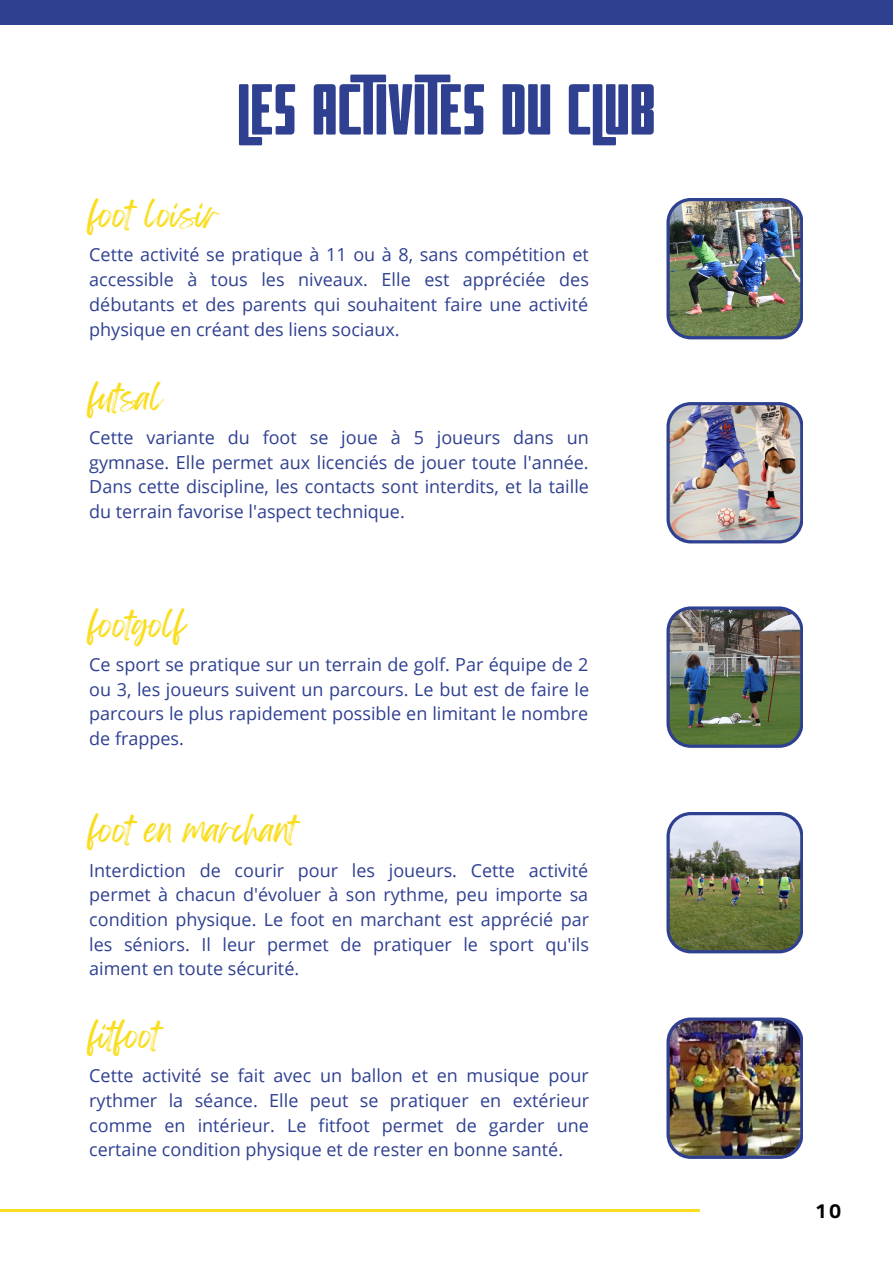
<style>
.page{position:relative;width:893px;height:1264px;background:#fff}
.page>*{position:absolute;margin:0;border:0;box-sizing:border-box;transform-origin:0 0}
.t1{font:60px "B Pimperial";color:#2f4091}
.t2{font:30px "Feeling Passionate";color:#fadd1e}
.t3{font:700 20.55px "Titillium Web";color:#000}
.t4{font:18px/24.8px "Open Sans";color:#2f4091;text-align:justify}
</style>
<div class="page">
<div style="left:0;top:0;width:892px;height:25px;background:#2f4091"></div>
<hr style="left:0;top:1209px;width:699px;height:2px;background:#fadd1e">
<img style="left:666px;top:198px;width:137px;height:141px">
<img style="left:666px;top:402px;width:137px;height:141px">
<img style="left:666px;top:606px;width:137px;height:141px">
<img style="left:666px;top:812px;width:137px;height:141px">
<img style="left:666px;top:1017px;width:137px;height:141px">
<h1 class="t1" style="left:237px;top:73px;width:420px">les activites du club</h1>
<h2 class="t2" style="left:89px;top:190px;width:131px">foot loisir</h2>
<p class="t4" style="left:89px;top:242px;width:501px">Cette activité se pratique à 11 ou à 8, sans compétition et accessible à tous les niveaux. Elle est appréciée des débutants et des parents qui souhaitent faire une activité physique en créant des liens sociaux.</p>
<h2 class="t2" style="left:89px;top:373px;width:75px">futsal</h2>
<p class="t4" style="left:89px;top:424px;width:501px">Cette variante du foot se joue à 5 joueurs dans un gymnase. Elle permet aux licenciés de jouer toute l'année.<br>Dans cette discipline, les contacts sont interdits, et la taille du terrain favorise l'aspect technique.</p>
<h2 class="t2" style="left:89px;top:600px;width:98px">footgolf</h2>
<p class="t4" style="left:89px;top:651px;width:501px">Ce sport se pratique sur un terrain de golf. Par équipe de 2 ou 3, les joueurs suivent un parcours. Le but est de faire le parcours le plus rapidement possible en limitant le nombre de frappes.</p>
<h2 class="t2" style="left:89px;top:805px;width:209px">foot en marchant</h2>
<p class="t4" style="left:89px;top:857px;width:501px">Interdiction de courir pour les joueurs. Cette activité permet à chacun d'évoluer à son rythme, peu importe sa condition physique. Le foot en marchant est apprécié par les séniors. Il leur permet de pratiquer le sport qu'ils aiment en toute sécurité.</p>
<h2 class="t2" style="left:89px;top:1011px;width:72px">fitfoot</h2>
<p class="t4" style="left:89px;top:1062px;width:501px">Cette activité se fait avec un ballon et en musique pour rythmer la séance. Elle peut se pratiquer en extérieur comme en intérieur. Le fitfoot permet de garder une certaine condition physique et de rester en bonne santé.</p>
<p class="t3" style="left:815px;top:1194px;width:28px">10</p>
</div>
